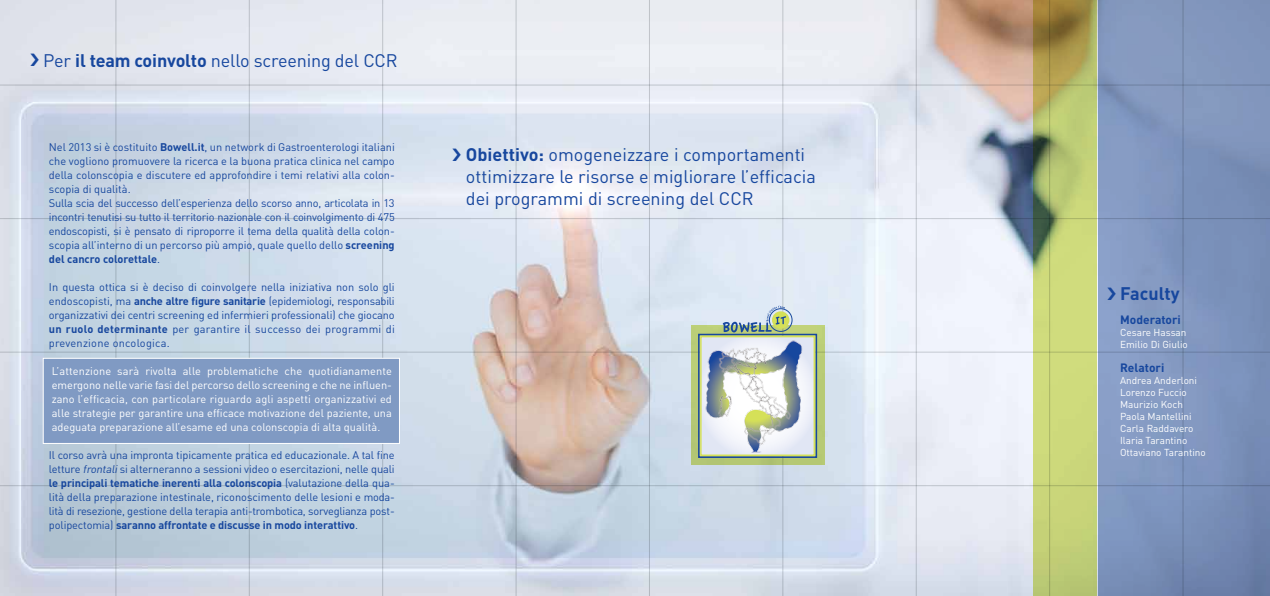
<style>
.page{position:relative;width:1270px;height:596px;background:#fff}
.page>*{position:absolute;margin:0;border:0;box-sizing:border-box;transform-origin:0 0}
.t1{font:18px/21.6px "DIN";color:#17479e}
.t2{font:700 18px "DIN";color:#17479e}
.t3{font:700 12px "DIN";color:#17479e}
.t4{font:11px/14px "DIN";letter-spacing:-.015em;color:#17479e;text-align:justify}
.t5{font:11px/14px "DIN";color:#fff;text-align:justify}
.t6{font:10px/12px "DIN";color:#fff}
.s1{font-weight:700}
.s2{font-style:italic}
</style>
<div class="page">
<img style="left:0;top:0;width:1098px;height:595px">
<hr style="left:0;top:84px;width:1270px;height:1px;background:#d1d3d4">
<hr style="left:0;top:218px;width:1270px;height:1px;background:#d1d3d4">
<hr style="left:0;top:351px;width:1270px;height:1px;background:#d1d3d4">
<hr style="left:0;top:485px;width:1270px;height:1px;background:#d1d3d4">
<hr style="left:115px;top:0;width:1px;height:595px;background:#d1d3d4">
<hr style="left:249px;top:0;width:1px;height:595px;background:#d1d3d4">
<hr style="left:382px;top:0;width:1px;height:595px;background:#d1d3d4">
<hr style="left:516px;top:0;width:1px;height:595px;background:#d1d3d4">
<hr style="left:649px;top:0;width:1px;height:595px;background:#d1d3d4">
<hr style="left:782px;top:0;width:1px;height:595px;background:#d1d3d4">
<hr style="left:916px;top:0;width:1px;height:595px;background:#d1d3d4">
<svg style="left:1033px;top:0;width:64px;height:595px;background:#bbc36e"></svg>
<svg style="left:1098px;top:0;width:172px;height:595px;background:#7e94bc"></svg>
<div style="left:43px;top:355px;width:358px;height:86px;border:1px solid #fff"></div>
<div style="left:43px;top:357px;width:357px;height:86px;background:#809ac3;border:1px solid #fff"></div>
<svg style="left:691px;top:325px;width:133px;height:139px;background:#b0c476"></svg>
<div style="left:698px;top:333px;width:119px;height:124px;border:1px solid #17479e"></div>
<div style="left:701px;top:336px;width:113px;height:119px;background:linear-gradient(to right,#e1e5f3,#e3e7f4)"></div>
<div style="left:700px;top:335px;width:115px;height:120px;border:1px solid #d5e058"></div>
<img style="left:703px;top:335px;width:105px;height:117px">
<div style="left:769px;top:308px;width:23px;height:23px;border:1px solid #17479e;border-radius:50%"></div>
<div style="left:772px;top:311px;width:17px;height:17px;background:#d5e058;border-radius:50%"></div>
<svg style="left:723px;top:305px;width:63px;height:27px;background:#b4c6c4"></svg>
<svg style="left:1107px;top:287px;width:9px;height:12px"></svg>
<svg style="left:31px;top:53px;width:8px;height:13px"></svg>
<svg style="left:453px;top:148px;width:8px;height:13px"></svg>
<h1 class="t1" style="left:43px;top:50px;width:356px">Per <span class="s1">il team coinvolto</span> nello screening del CCR</h1>
<p class="t4" style="left:49px;top:139px;width:347px;text-align:left">Nel 2013 si è costituito <span class="s1">Bowell.it</span>, un network di Gastroenterologi italiani che vogliono promuovere la ricerca e la buona pratica clinica nel campo della colonscopia e discutere ed approfondire i temi relativi alla colon&shy;scopia di qualità.<br>Sulla scia del successo dell’esperienza dello scorso anno, articolata in 13 incontri tenutisi su tutto il territorio nazionale con il coinvolgimento di 475 endoscopisti, si è pensato di riproporre il tema della qualità della colon&shy;scopia all’interno di un percorso più ampio, quale quello dello <span class="s1">screening del cancro colorettale</span>.</p>
<p class="t4" style="left:49px;top:279px;width:347px">In questa ottica si è deciso di coinvolgere nella iniziativa non solo gli endoscopisti, ma <span class="s1">anche altre figure sanitarie</span> (epidemiologi, responsabili organizzativi dei centri screening ed infermieri professionali) che giocano <span class="s1">un ruolo determinante</span> per garantire il successo dei programmi di prevenzione oncologica.</p>
<p class="t5" style="left:52px;top:364px;width:342px">L’attenzione sarà rivolta alle problematiche che quotidianamente emergono nelle varie fasi del percorso dello screening e che ne influen&shy;zano l’efficacia, con particolare riguardo agli aspetti organizzativi ed alle strategie per garantire una efficace motivazione del paziente, una adeguata preparazione all’esame ed una colonscopia di alta qualità.</p>
<p class="t4" style="left:49px;top:448px;width:347px">Il corso avrà una impronta tipicamente pratica ed educazionale. a tal fine letture <span class="s2">frontali</span>si alterneranno a sessioni video o esercitazioni, nelle quali <span class="s1">le principali tematiche inerenti alla colonscopia</span> (valutazione della qua&shy;lità della preparazione intestinale, riconoscimento delle lesioni e moda&shy;lità di resezione, gestione della terapia anti-trombotica, sorveglianza post&shy;polipectomia) <span class="s1">saranno affrontate e discusse in modo interattivo</span>.</p>
<h1 class="t1" style="left:466px;top:144px;width:351px"><span class="s1">Obiettivo:</span> omogeneizzare i comportamenti ottimizzare le risorse e migliorare l’efficacia dei programmi di screening del CCR</h1>
<h1 class="t2" style="left:1120px;top:282px;width:61px">Faculty</h1>
<p class="t3" style="left:1120px;top:312px;width:62px">Moderatori</p>
<p class="t6" style="left:1120px;top:326px;width:69px">Cesare Hassan<br>Emilio Di Giulio</p>
<p class="t3" style="left:1120px;top:360px;width:46px">Relatori</p>
<p class="t6" style="left:1120px;top:374px;width:87px">Andrea Anderloni<br>Lorenzo Fuccio<br>Maurizio Koch<br>Paola Mantellini<br>Carla Raddavero<br>Ilaria Tarantino<br>Ottaviano Tarantino</p>
</div>
